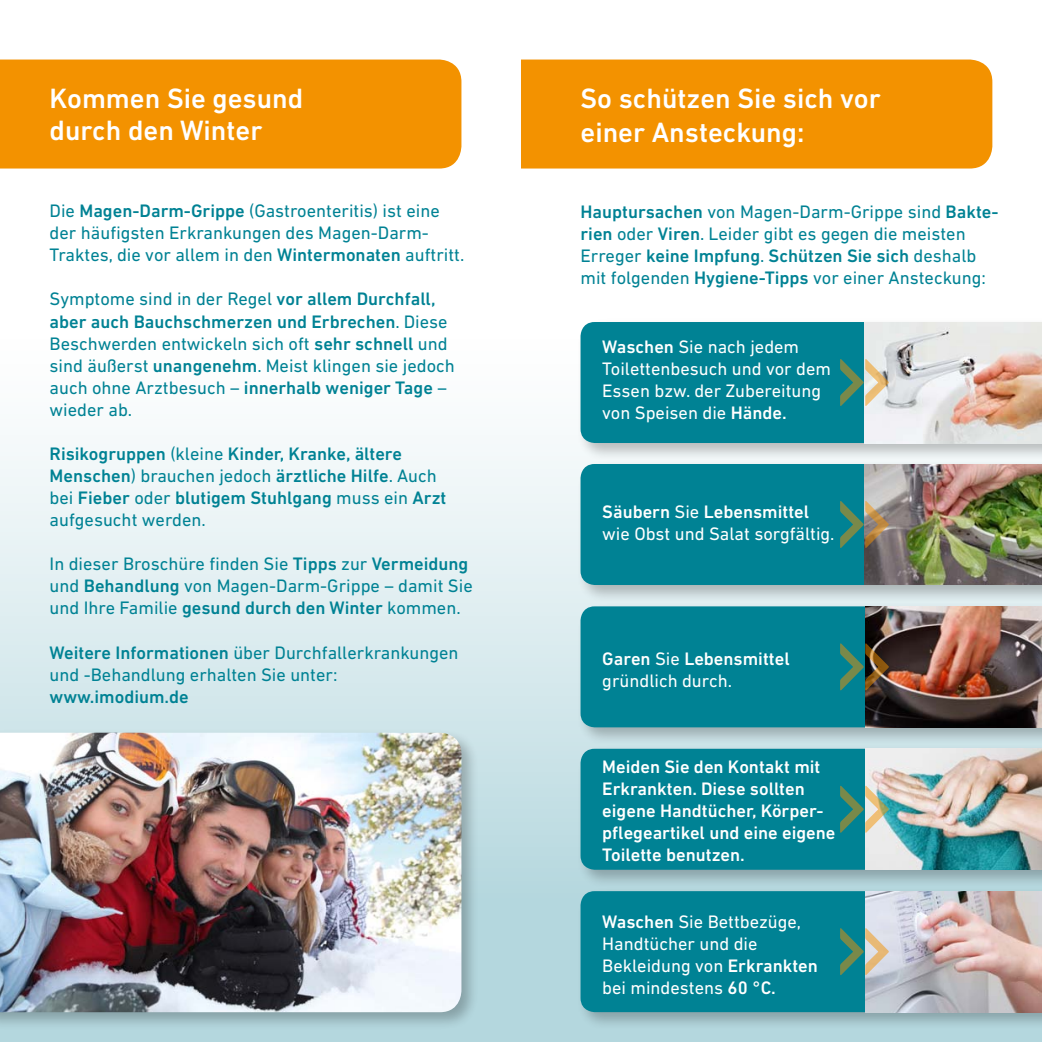
<style>
.page{position:relative;width:1042px;height:1042px;background:#fff}
.page>*{position:absolute;margin:0;border:0;box-sizing:border-box;transform-origin:0 0}
.t1{font:500 28.35px/31.8px "DIN Next LT Pro";color:#fff}
.t2{font:18.38px/22.1px "DIN Next LT Pro";color:#008294}
.t3{font:18.38px/22.1px "DIN Next LT Pro";color:#fff}
.t4{font:500 18.38px/22.1px "DIN Next LT Pro";color:#008294}
.t5{font:500 18.38px/22.1px "DIN Next LT Pro";color:#fff}
.s1{font-weight:500}
.s2{font-weight:400}
</style>
<div class="page">
<div style="left:0;top:0;width:1042px;height:1042px;background:linear-gradient(to bottom,#fff,#b3d6de)"></div>
<div style="left:0;top:60px;width:461px;height:108px;background:#f39200"></div>
<div style="left:521px;top:60px;width:471px;height:108px;background:#f39200"></div>
<div style="left:577px;top:318px;width:465px;height:143px;background:#000;opacity:.25"></div>
<div style="left:580px;top:322px;width:284px;height:121px;background:#008294"></div>
<img style="left:864px;top:322px;width:178px;height:121px">
<div style="left:577px;top:460px;width:465px;height:143px;background:#000;opacity:.25"></div>
<div style="left:580px;top:464px;width:284px;height:121px;background:#008294"></div>
<img style="left:864px;top:464px;width:178px;height:121px">
<div style="left:0;top:729px;width:479px;height:301px;background:#000;opacity:.25"></div>
<img style="left:0;top:733px;width:461px;height:279px">
<div style="left:577px;top:602px;width:465px;height:143px;background:#000;opacity:.25"></div>
<div style="left:580px;top:606px;width:285px;height:121px;background:#008294"></div>
<div style="left:577px;top:745px;width:465px;height:143px;background:#000;opacity:.25"></div>
<div style="left:580px;top:749px;width:285px;height:121px;background:#008294"></div>
<div style="left:577px;top:887px;width:465px;height:143px;background:#000;opacity:.25"></div>
<div style="left:580px;top:891px;width:285px;height:121px;background:#008294"></div>
<img style="left:865px;top:749px;width:177px;height:121px">
<img style="left:865px;top:606px;width:177px;height:121px">
<img style="left:865px;top:891px;width:177px;height:121px">
<svg style="left:840px;top:359px;width:49px;height:47px;background:#89ad9a"></svg>
<svg style="left:840px;top:501px;width:49px;height:47px;background:#698875"></svg>
<svg style="left:840px;top:643px;width:49px;height:47px;background:#436451"></svg>
<svg style="left:840px;top:785px;width:49px;height:48px;background:#7ba897"></svg>
<svg style="left:840px;top:928px;width:49px;height:47px;background:#82a99b"></svg>
<h1 class="t1" style="left:50px;top:82px;width:255px">Kommen Sie gesund durch den Winter</h1>
<p class="t2" style="left:50px;top:200px;width:416px">Die <span class="s1">Magen-Darm-Grippe</span> (Gastroenteritis) ist eine der häufigsten Erkrankungen des Magen-Darm-<br>Traktes, die vor allem in den <span class="s1">Wintermonaten</span> auftritt.</p>
<p class="t2" style="left:50px;top:288px;width:407px">Symptome sind in der Regel <span class="s1">vor allem Durchfall, aber auch Bauchschmerzen und Erbrechen</span>. Diese Beschwerden entwickeln sich oft <span class="s1">sehr schnell</span> und sind äußerst <span class="s1">unangenehm</span>. Meist klingen sie jedoch auch ohne Arztbesuch – <span class="s1">innerhalb weniger Tage</span> – wieder ab.</p>
<p class="t4" style="left:50px;top:442px;width:398px">Risikogruppen <span class="s2">(kleine</span> Kinder, Kranke, ältere Menschen<span class="s2">) brauchen jedoch</span> ärztliche Hilfe<span class="s2">. Auch bei</span> Fieber <span class="s2">oder</span> blutigem Stuhlgang <span class="s2">muss ein</span> Arzt <span class="s2">aufgesucht werden.</span></p>
<p class="t2" style="left:50px;top:553px;width:425px">In dieser Broschüre finden Sie <span class="s1">Tipps</span> zur <span class="s1">Vermeidung </span>und <span class="s1">Behandlung</span> von Magen-Darm-Grippe – damit Sie und Ihre Familie <span class="s1">gesund durch den Winter</span> kommen.</p>
<p class="t2" style="left:50px;top:641px;width:410px"><span class="s1">Weitere Informationen</span> über Durchfallerkrankungen und -Behandlung erhalten Sie unter:</p>
<p class="t4" style="left:50px;top:685px;width:141px">www.imodium.de</p>
<h1 class="t1" style="left:580px;top:81px;width:302px;line-height:34.1px">So schützen Sie sich vor einer Ansteckung:</h1>
<p class="t2" style="left:580px;top:201px;width:419px"><span class="s1">Hauptursachen</span> von Magen-Darm-Grippe sind <span class="s1">Bakte&shy;rien</span> oder <span class="s1">Viren</span>. Leider gibt es gegen die meisten Erreger <span class="s1">keine Impfung</span>. <span class="s1">Schützen Sie sich</span> deshalb mit folgenden <span class="s1">Hygiene-Tipps</span> vor einer Ansteckung:</p>
<p class="t3" style="left:602px;top:336px;width:230px"><span class="s1">Waschen</span> Sie nach jedem<br>Toilettenbesuch und vor dem<br>Essen bzw. der Zubereitung von Speisen die <span class="s1">Hände.</span></p>
<p class="t3" style="left:602px;top:500px;width:234px"><span class="s1">Säubern</span> Sie <span class="s1">Lebensmittel </span>wie Obst und Salat sorgfältig.</p>
<p class="t3" style="left:602px;top:647px;width:189px"><span class="s1">Garen</span> Sie <span class="s1">Lebensmittel </span>gründlich durch.</p>
<p class="t5" style="left:602px;top:755px;width:235px">Meiden Sie den Kontakt mit<br>Erkrankten. Diese sollten eigene Handtücher, Körper&shy;pflegeartikel und eine eigene<br>Toilette benutzen.</p>
<p class="t3" style="left:602px;top:910px;width:217px"><span class="s1">Waschen</span> Sie Bettbezüge,<br>Handtücher und die<br>Bekleidung von <span class="s1">Erkrankten </span>bei mindestens <span class="s1">60 °C.</span></p>
</div>
